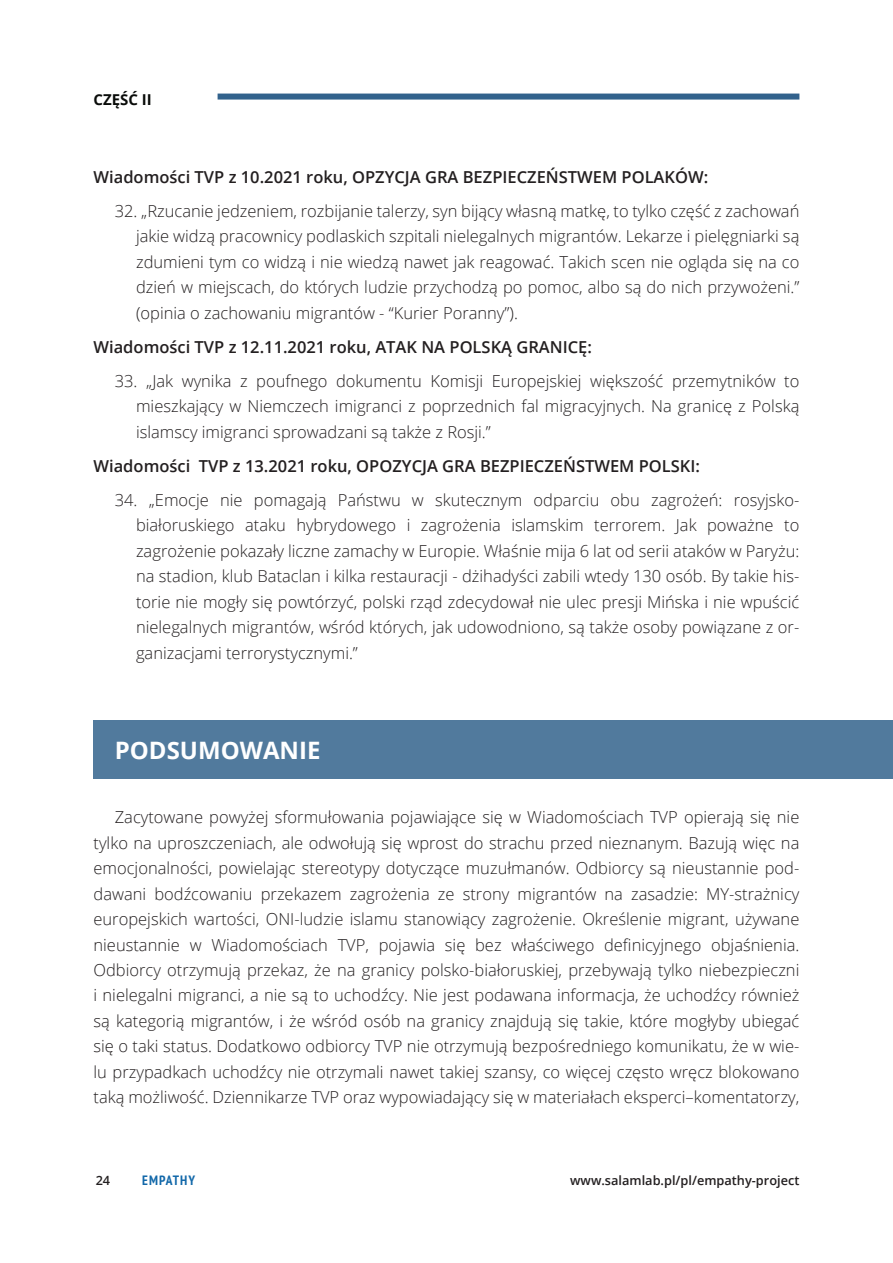
<style>
.page{position:relative;width:893px;height:1263px;background:#fff}
.page>*{position:absolute;margin:0;border:0;box-sizing:border-box;transform-origin:0 0}
.Page_Header_-_White{font:700 24px "Open Sans";color:#fff}
.Page_Header_Subtext{font:300 16.5px/25.5px "Open Sans";color:#231f20;text-align:justify}
.Page_Header_Subtext-2{font:600 16.5px "Open Sans";color:#231f20}
.Page_Section_Title{font:700 15px "Open Sans";color:#0a0c0a}
.t1{font:700 condensed 13.5px "PT Sans";letter-spacing:.08em;color:#1268a9}
.t2{font:600 12.75px "Open Sans";color:#231f20}
</style>
<div class="page">
<div style="left:218px;top:94px;width:581px;height:6px;background:#32628c"></div>
<div style="left:94px;top:720px;width:799px;height:59px;background:#517a9d"></div>
<p class="Page_Section_Title" style="left:94px;top:89px;width:60px">CZĘŚĆ II</p>
<p class="Page_Header_Subtext-2" style="left:94px;top:165px;width:616px">Wiadomości TVP z 10.2021 roku, OPZYCJA GRA BEZPIECZEŃSTWEM POLAKÓW:</p>
<p class="Page_Header_Subtext" style="left:136px;top:198px;width:665px;text-indent:-21px">32. „Rzucanie jedzeniem, rozbijanie talerzy, syn bijący własną matkę, to tylko część z zachowań jakie widzą pracownicy podlaskich szpitali nielegalnych migrantów. Lekarze i pielęgniarki są zdumieni tym co widzą i nie wiedzą nawet jak reagować. Takich scen nie ogląda się na co dzień w miejscach, do których ludzie przychodzą po pomoc, albo są do nich przywożeni.” (opinia o zachowaniu migrantów - “Kurier Poranny”).</p>
<p class="Page_Header_Subtext-2" style="left:94px;top:335px;width:500px">Wiadomości TVP z 12.11.2021 roku, ATAK NA POLSKĄ GRANICĘ:</p>
<p class="Page_Header_Subtext" style="left:136px;top:368px;width:665px;text-indent:-21px">33. „Jak wynika z poufnego dokumentu Komisji Europejskiej większość przemytników to mieszkający w Niemczech imigranci z poprzednich fal migracyjnych. Na granicę z Polską islamscy imigranci sprowadzani są także z Rosji.”</p>
<p class="Page_Header_Subtext-2" style="left:94px;top:454px;width:608px">Wiadomości TVP z 13.2021 roku, OPOZYCJA GRA BEZPIECZEŃSTWEM POLSKI:</p>
<p class="Page_Header_Subtext" style="left:136px;top:487px;width:665px;text-indent:-21px">34. „Emocje nie pomagają Państwu w skutecznym odparciu obu zagrożeń: rosyjsko&shy;białoruskiego ataku hybrydowego i zagrożenia islamskim terrorem. Jak poważne to zagrożenie pokazały liczne zamachy w Europie. Właśnie mija 6 lat od serii ataków w Paryżu: na stadion, klub Bataclan i kilka restauracji - dżihadyści zabili wtedy 130 osób. By takie his&shy;torie nie mogły się powtórzyć, polski rząd zdecydował nie ulec presji Mińska i nie wpuścić nielegalnych migrantów, wśród których, jak udowodniono, są także osoby powiązane z or&shy;ganizacjami terrorystycznymi.”</p>
<p class="Page_Header_-_White" style="left:115px;top:734px;width:207px">PODSUMOWANIE</p>
<p class="Page_Header_Subtext" style="left:94px;top:804px;width:707px;text-indent:21px">Zacytowane powyżej sformułowania pojawiające się w Wiadomościach TVP opierają się nie tylko na uproszczeniach, ale odwołują się wprost do strachu przed nieznanym. Bazują więc na emocjonalności, powielając stereotypy dotyczące muzułmanów. Odbiorcy są nieustannie pod&shy;dawani bodźcowaniu przekazem zagrożenia ze strony migrantów na zasadzie: MY-strażnicy europejskich wartości, ONI-ludzie islamu stanowiący zagrożenie. Określenie migrant, używane nieustannie w Wiadomościach TVP, pojawia się bez właściwego definicyjnego objaśnienia.<br>Odbiorcy otrzymują przekaz, że na granicy polsko-białoruskiej, przebywają tylko niebezpieczni i nielegalni migranci, a nie są to uchodźcy. Nie jest podawana informacja, że uchodźcy również są kategorią migrantów, i że wśród osób na granicy znajdują się takie, które mogłyby ubiegać się o taki status. Dodatkowo odbiorcy TVP nie otrzymują bezpośredniego komunikatu, że w wie&shy;lu przypadkach uchodźcy nie otrzymali nawet takiej szansy, co więcej często wręcz blokowano taką możliwość. Dziennikarze TVP oraz wypowiadający się w materiałach eksperci–komentatorzy,</p>
<p class="t2" style="left:96px;top:1171px;width:16px">24</p>
<p class="t1" style="left:142px;top:1171px;width:54px">EMPATHY</p>
<p class="t2" style="left:570px;top:1171px;width:231px">www.salamlab.pl/pl/empathy-project</p>
</div>
